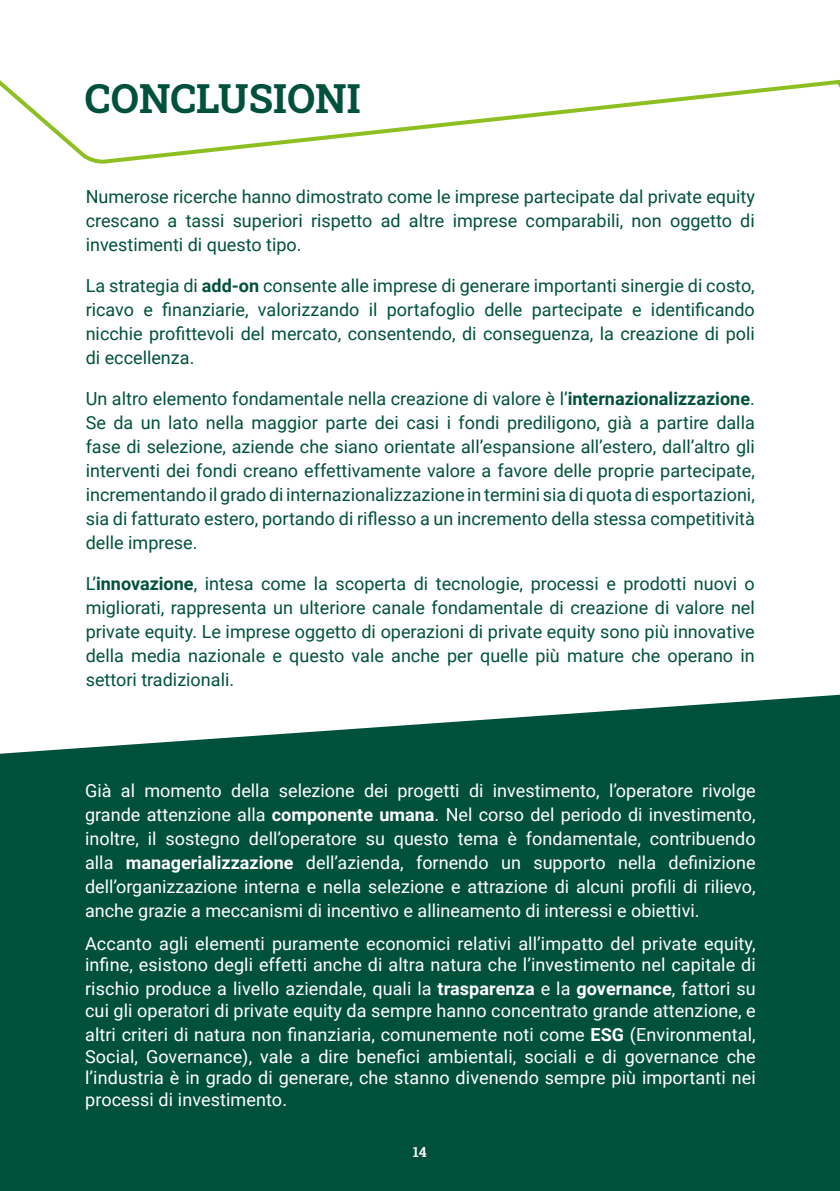
<style>
.page{position:relative;width:840px;height:1191px;background:#fff}
.page>*{position:absolute;margin:0;border:0;box-sizing:border-box;transform-origin:0 0}
.t1{font:40px "Roboto Slab";color:#00513b}
.t2{font:18px/24px "Roboto";color:#00513b;text-align:justify}
.t3{font:18px/24px "Roboto";letter-spacing:.005em;color:#fff;text-align:justify}
.t4{font:600 14px "Roboto Slab";color:#fff}
.s1{font-weight:700}
</style>
<div class="page">
<div style="left:0;top:694px;width:839px;height:497px;background:#00513b"></div>
<svg style="left:0;top:80px;width:839px;height:84px"></svg>
<h1 class="t1" style="left:85px;top:71px;width:277px">CONCLUSIONI</h1>
<p class="t2" style="left:86px;top:184px;width:670px">Numerose ricerche hanno dimostrato come le imprese partecipate dal private equity crescano a tassi superiori rispetto ad altre imprese comparabili, non oggetto di investimenti di questo tipo.</p>
<p class="t2" style="left:86px;top:273px;width:670px">La strategia di <span class="s1">add-on</span> consente alle imprese di generare importanti sinergie di costo, ricavo e finanziarie, valorizzando il portafoglio delle partecipate e identificando nicchie profittevoli del mercato, consentendo, di conseguenza, la creazione di poli di eccellenza.</p>
<p class="t2" style="left:86px;top:386px;width:670px">Un altro elemento fondamentale nella creazione di valore è l’<span class="s1">internazionalizzazione</span>.<br>Se da un lato nella maggior parte dei casi i fondi prediligono, già a partire dalla fase di selezione, aziende che siano orientate all’espansione all’estero, dall’altro gli interventi dei fondi creano effettivamente valore a favore delle proprie partecipate, incrementando il grado di internazionalizzazione in termini sia di quota di esportazioni, sia di fatturato estero, portando di riflesso a un incremento della stessa competitività delle imprese.</p>
<p class="t2" style="left:86px;top:571px;width:670px">L’<span class="s1">innovazione</span>, intesa come la scoperta di tecnologie, processi e prodotti nuovi o migliorati, rappresenta un ulteriore canale fondamentale di creazione di valore nel private equity. Le imprese oggetto di operazioni di private equity sono più innovative della media nazionale e questo vale anche per quelle più mature che operano in settori tradizionali.</p>
<p class="t3" style="left:85px;top:778px;width:671px">Già al momento della selezione dei progetti di investimento, l’operatore rivolge grande attenzione alla <span class="s1">componente umana</span>. Nel corso del periodo di investimento, inoltre, il sostegno dell’operatore su questo tema è fondamentale, contribuendo alla <span class="s1">managerializzazione</span> dell’azienda, fornendo un supporto nella definizione dell’organizzazione interna e nella selezione e attrazione di alcuni profili di rilievo, anche grazie a meccanismi di incentivo e allineamento di interessi e obiettivi.</p>
<p class="t3" style="left:85px;top:932px;width:671px;line-height:21.6px">Accanto agli elementi puramente economici relativi all’impatto del private equity, infine, esistono degli effetti anche di altra natura che l’investimento nel capitale di</p>
<p class="t3" style="left:85px;top:977px;width:671px;line-height:21.6px">rischio produce a livello aziendale, quali la <span class="s1">trasparenza</span> e la <span class="s1">governance</span>, fattori su cui gli operatori di private equity da sempre hanno concentrato grande attenzione, e</p>
<p class="t3" style="left:85px;top:1023px;width:672px;line-height:21.6px">altri criteri di natura non finanziaria, comunemente noti come <span class="s1">ESG</span> (Environmental, Social, Governance), vale a dire benefici ambientali, sociali e di governance che l’industria è in grado di generare, che stanno divenendo sempre più importanti nei processi di investimento.</p>
<p class="t4" style="left:412px;top:1141px;width:16px">14</p>
</div>
